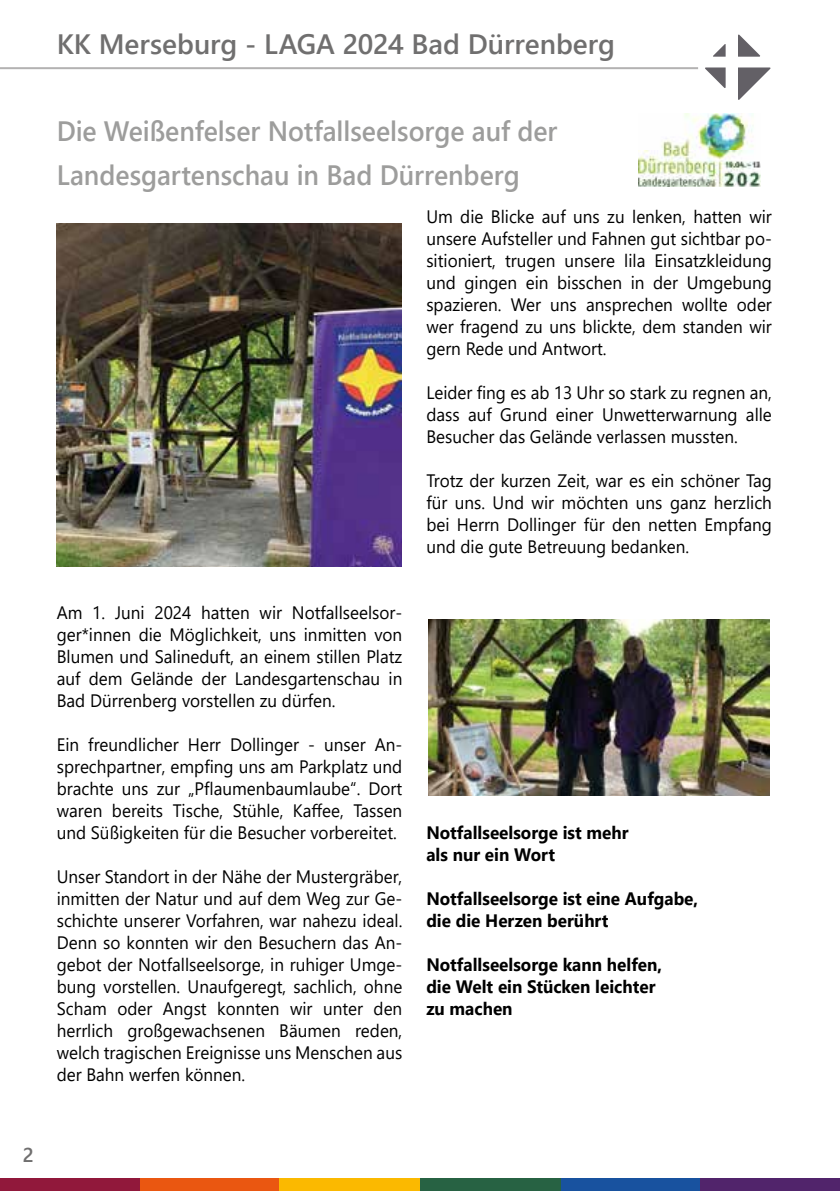
<style>
.page{position:relative;width:840px;height:1191px;background:#fff}
.page>*{position:absolute;margin:0;border:0;box-sizing:border-box;transform-origin:0 0}
.t1{font:600 28px/44px "Segoe UI";color:#9d9d9c;scale:.95 1}
.t2{font:600 28px "Segoe UI";color:#706f6f}
.t3{font:600 20px "Segoe UI";color:#706f6f}
.t4{font:18px/22px "Segoe UI";color:#000;text-align:justify;scale:.95 1}
.t5{font:700 18px/22px "Segoe UI";color:#000;scale:.95 1}
</style>
<div class="page">
<div style="left:139px;top:1178px;width:140px;height:13px;background:#ea5711"></div>
<div style="left:279px;top:1178px;width:141px;height:13px;background:#fbb900"></div>
<div style="left:0;top:1178px;width:139px;height:13px;background:#91183b"></div>
<div style="left:560px;top:1178px;width:140px;height:13px;background:#18529f"></div>
<div style="left:700px;top:1178px;width:139px;height:13px;background:#51246b"></div>
<div style="left:420px;top:1178px;width:140px;height:13px;background:#276243"></div>
<img style="left:428px;top:619px;width:340px;height:176px">
<img style="left:638px;top:113px;width:122px;height:74px">
<img style="left:57px;top:223px;width:344px;height:343px">
<hr style="left:0;top:67px;width:697px;height:2px;background:#b3b2b2">
<svg style="left:705px;top:34px;width:66px;height:66px"></svg>
<h1 class="t2" style="left:57px;top:17px;width:559px">KK Merseburg - LAGA 2024 Bad Dürrenberg</h1>
<h1 class="t1" style="left:57px;top:107px;width:528px">Die Weißenfelser Notfallseelsorge auf der<br>Landesgartenschau in Bad Dürrenberg</h1>
<p class="t4" style="left:57px;top:600px;width:365px">Am 1. Juni 2024 hatten wir Notfallseelsor&shy;ger*innen die Möglichkeit, uns inmitten von Blumen und Salineduft, an einem stillen Platz auf dem Gelände der Landesgartenschau in Bad Dürrenberg vorstellen zu dürfen.</p>
<p class="t4" style="left:57px;top:732px;width:365px">Ein freundlicher Herr Dollinger - unser An&shy;sprechpartner, empfing uns am Parkplatz und brachte uns zur „Pflaumenbaumlaube“. Dort waren bereits Tische, Stühle, Kaffee, Tassen und Süßigkeiten für die Besucher vorbereitet.</p>
<p class="t4" style="left:57px;top:864px;width:365px">Unser Standort in der Nähe der Mustergräber, inmitten der Natur und auf dem Weg zur Ge&shy;schichte unserer Vorfahren, war nahezu ideal.<br>Denn so konnten wir den Besuchern das An&shy;gebot der Notfallseelsorge, in ruhiger Umge&shy;bung vorstellen. Unaufgeregt, sachlich, ohne Scham oder Angst konnten wir unter den herrlich großgewachsenen Bäumen reden, welch tragischen Ereignisse uns Menschen aus der Bahn werfen können.</p>
<p class="t4" style="left:426px;top:204px;width:365px">Um die Blicke auf uns zu lenken, hatten wir unsere Aufsteller und Fahnen gut sichtbar po&shy;sitioniert, trugen unsere lila Einsatzkleidung und gingen ein bisschen in der Umgebung spazieren. Wer uns ansprechen wollte oder wer fragend zu uns blickte, dem standen wir gern Rede und Antwort.</p>
<p class="t4" style="left:426px;top:380px;width:365px">Leider fing es ab 13 Uhr so stark zu regnen an, dass auf Grund einer Unwetterwarnung alle Besucher das Gelände verlassen mussten.</p>
<p class="t4" style="left:426px;top:468px;width:365px">Trotz der kurzen Zeit, war es ein schöner Tag für uns. Und wir möchten uns ganz herzlich bei Herrn Dollinger für den netten Empfang und die gute Betreuung bedanken.</p>
<p class="t5" style="left:426px;top:820px;width:214px">Notfallseelsorge ist mehr als nur ein Wort</p>
<p class="t5" style="left:426px;top:886px;width:287px">Notfallseelsorge ist eine Aufgabe, die die Herzen berührt</p>
<p class="t5" style="left:426px;top:952px;width:249px">Notfallseelsorge kann helfen, die Welt ein Stücken leichter zu machen</p>
<p class="t3" style="left:23px;top:1135px;width:13px">2</p>
</div>
